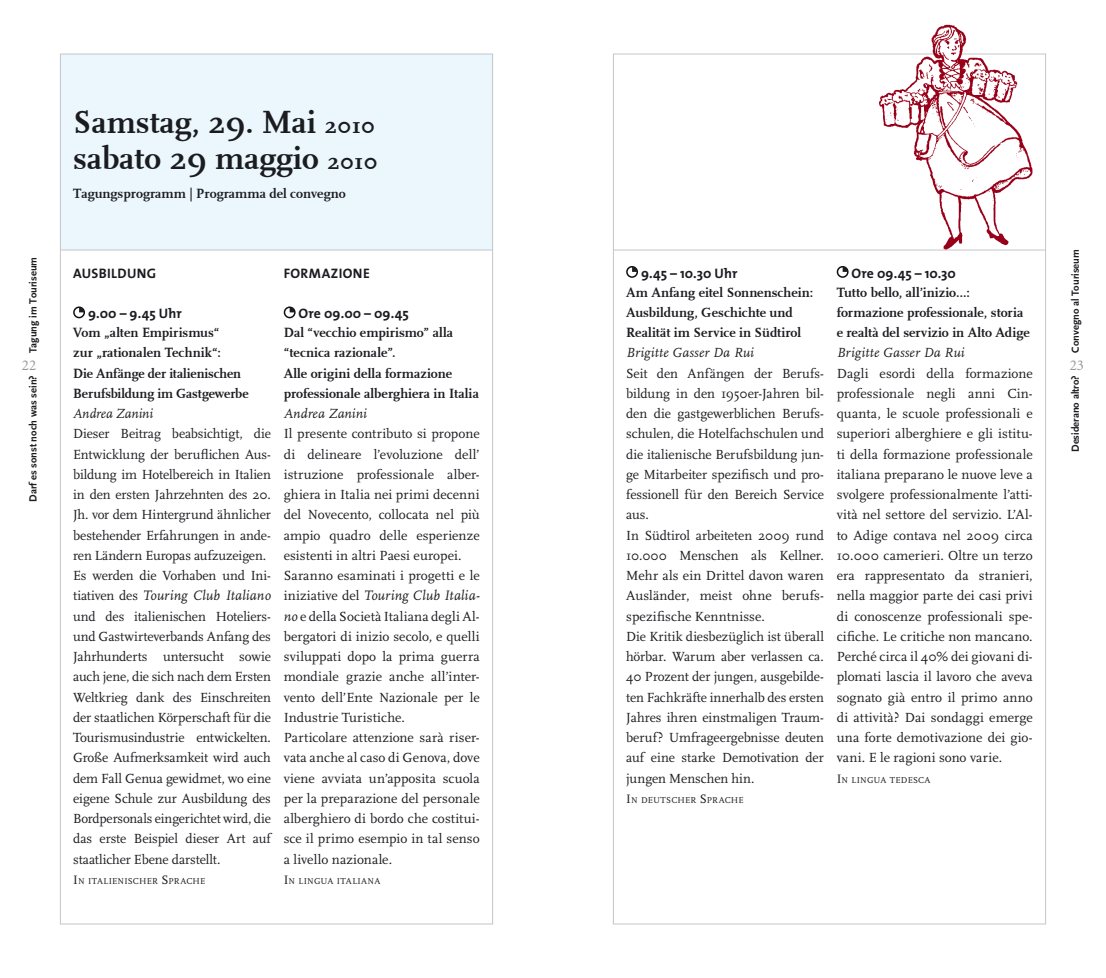
<style>
.page{position:relative;width:1106px;height:978px;background:#fff}
.page>*{position:absolute;margin:0;border:0;box-sizing:border-box;transform-origin:0 0}
.t1{font:700 33px/36px "FF Scala";color:#1b1c20}
.t2{font:15px "Minion MM 367 585 10";color:#98989c}
.t3{font:italic 14.25px "FF Scala";letter-spacing:.005em;color:#1b1c20}
.t4{font:13.8px/20.2px "FF Scala";color:#1b1c20}
.t5{font:700 13.8px/20.2px "FF Scala";color:#1b1c20}
.t6{font:700 13.8px "The Mix";letter-spacing:.005em;color:#1b1c20}
.t7{font:italic 13.8px "FF Scala";letter-spacing:.01em;color:#1b1c20}
.t8{font:13.8px "The Mix Bold Caps";letter-spacing:.025em;color:#1b1c20}
.t9{font:italic 13.8px "FF Scala";letter-spacing:-.01em;color:#1b1c20}
.t10{font:700 10.5px "Scala Sans";color:#1b1c20}
.t11{font:8.85px "FF Scala";letter-spacing:.02em;color:#1b1c20}
.s1{font-size:24px}
.s2{font-style:normal;font-size:13.8px}
.s3{font-size:12.75px}
.s4{font-style:italic;font-size:14.25px}
</style>
<div class="page">
<div style="left:60px;top:54px;width:432px;height:196px;background:#ecf7fd"></div>
<hr style="left:60px;top:250px;width:432px;height:1px;background:#c3c6c8">
<hr style="left:613px;top:250px;width:432px;height:1px;background:#c3c6c8">
<div style="left:73px;top:306px;width:12px;height:12px;border:2px solid #141012;border-radius:50%"></div>
<svg style="left:79px;top:307px;width:5px;height:5px"></svg>
<div style="left:284px;top:306px;width:11px;height:12px;border:2px solid #141012;border-radius:50%"></div>
<svg style="left:290px;top:307px;width:4px;height:5px"></svg>
<div style="left:626px;top:266px;width:12px;height:12px;border:2px solid #141012;border-radius:50%"></div>
<svg style="left:632px;top:267px;width:5px;height:5px"></svg>
<div style="left:836px;top:266px;width:12px;height:12px;border:2px solid #141012;border-radius:50%"></div>
<svg style="left:842px;top:267px;width:5px;height:5px"></svg>
<img style="left:870px;top:24px;width:173px;height:227px">
<p class="t10" style="left:27px;top:353px;width:98px;rotate:-90deg">Tagung im Touriseum</p>
<p class="t2" style="left:22px;top:357px;width:16px">22</p>
<p class="t10" style="left:27px;top:502px;width:128px;rotate:-90deg">Darf es sonst noch was sein?</p>
<h1 class="t1" style="left:73px;top:105px;width:306px">Samstag, 29. Mai <span class="s1">2010 </span>sabato 29 maggio <span class="s1">2010</span></h1>
<p class="t5" style="left:73px;top:183px;width:274px">Tagungsprogramm | Programma del convegno</p>
<p class="t8" style="left:73px;top:262px;width:84px">AUSBILDUNG</p>
<p class="t6" style="left:88px;top:302px;width:95px">9.00 – 9.45 Uhr</p>
<p class="t5" style="left:73px;top:323px;width:177px">Vom „alten Empirismus“<br>zur „rationalen Technik“:<br>Die Anfänge der italienischen<br>Berufsbildung im Gastgewerbe</p>
<p class="t9" style="left:73px;top:406px;width:82px">Andrea Zanini</p>
<p class="t4" style="left:73px;top:424px;width:199px">Dieser Beitrag beabsichtigt, die Entwicklung der beruflichen Aus&shy;bildung im Hotelbereich in Italien in den ersten Jahrzehnten des 20.<br>Jh. vor dem Hintergrund ähnlicher bestehender Erfahrungen in ande&shy;ren Ländern Europas aufzuzeigen.<br>Es werden die Vorhaben und Ini-</p>
<p class="t3" style="left:73px;top:588px;width:199px"><span class="s2">tiativen des</span> Touring Club Italiano</p>
<p class="t4" style="left:73px;top:606px;width:199px;text-align:justify">und des italienischen Hoteliers&shy;und Gastwirteverbands Anfang des Jahrhunderts untersucht sowie auch jene, die sich nach dem Ersten Weltkrieg dank des Einschreiten der staatlichen Körperschaft für die Tourismusindustrie entwickelten.<br>Große Aufmerksamkeit wird auch dem Fall Genua gewidmet, wo eine eigene Schule zur Ausbildung des Bordpersonals eingerichtet wird, die das erste Beispiel dieser Art auf staatlicher Ebene darstellt.</p>
<p class="t11" style="left:73px;top:876px;width:134px"><span class="s3">I</span>N ITALIENISCHER <span class="s3">S</span>PRACHE</p>
<p class="t8" style="left:284px;top:262px;width:88px">FORMAZIONE</p>
<p class="t6" style="left:298px;top:302px;width:112px">Ore 09.00 – 09.45</p>
<p class="t5" style="left:284px;top:323px;width:197px">Dal “vecchio empirismo” alla “tecnica razionale”.<br>Alle origini della formazione professionale alberghiera in Italia</p>
<p class="t7" style="left:284px;top:406px;width:85px">Andrea Zanini</p>
<p class="t4" style="left:284px;top:424px;width:197px">Il presente contributo si propone di delineare l’evoluzione dell’ istruzione professionale alber&shy;ghiera in Italia nei primi decenni del Novecento, collocata nel più ampio quadro delle esperienze esistenti in altri Paesi europei.<br>Saranno esaminati i progetti e le</p>
<p class="t3" style="left:284px;top:588px;width:197px"><span class="s2">iniziative del</span> Touring Club Italia-</p>
<p class="t4" style="left:284px;top:606px;width:197px"><span class="s4">no</span> e della Società Italiana degli Al&shy;bergatori di inizio secolo, e quelli sviluppati dopo la prima guerra mondiale grazie anche all’inter&shy;vento dell’Ente Nazionale per le<br>Industrie Turistiche.<br>Particolare attenzione sarà riser&shy;vata anche al caso di Genova, dove viene avviata un’apposita scuola per la preparazione del personale alberghiero di bordo che costitui&shy;sce il primo esempio in tal senso a livello nazionale.</p>
<p class="t11" style="left:284px;top:876px;width:98px"><span class="s3">I</span>N LINGUA ITALIANA</p>
<p class="t6" style="left:641px;top:262px;width:98px">9.45 – 10.30 Uhr</p>
<p class="t5" style="left:626px;top:282px;width:189px">Am Anfang eitel Sonnenschein:<br>Ausbildung, Geschichte und<br>Realität im Service in Südtirol</p>
<p class="t7" style="left:626px;top:346px;width:129px">Brigitte Gasser Da Rui</p>
<p class="t4" style="left:626px;top:363px;width:199px">Seit den Anfängen der Berufs&shy;bildung in den 1950er-Jahren bil&shy;den die gastgewerblichen Berufs&shy;schulen, die Hotelfachschulen und die italienische Berufsbildung jun&shy;ge Mitarbeiter spezifisch und pro&shy;fessionell für den Bereich Service aus.<br>In Südtirol arbeiteten 2009 rund<br>10.000 Menschen als Kellner.<br>Mehr als ein Drittel davon waren<br>Ausländer, meist ohne berufs&shy;spezifische Kenntnisse.<br>Die Kritik diesbezüglich ist überall hörbar. Warum aber verlassen ca.<br>40 Prozent der jungen, ausgebilde&shy;ten Fachkräfte innerhalb des ersten<br>Jahres ihren einstmaligen Traum&shy;beruf? Umfrageergebnisse deuten auf eine starke Demotivation der jungen Menschen hin.</p>
<p class="t11" style="left:626px;top:795px;width:119px"><span class="s3">I</span>N DEUTSCHER <span class="s3">S</span>PRACHE</p>
<p class="t6" style="left:851px;top:262px;width:106px">Ore 09.45 – 10.30</p>
<p class="t5" style="left:836px;top:282px;width:194px">Tutto bello, all’inizio…: formazione professionale, storia e realtà del servizio in Alto Adige</p>
<p class="t7" style="left:836px;top:346px;width:129px">Brigitte Gasser Da Rui</p>
<p class="t4" style="left:836px;top:363px;width:197px;text-align:justify">Dagli esordi della formazione professionale negli anni Cin&shy;quanta, le scuole professionali e superiori alberghiere e gli istitu&shy;ti della formazione professionale italiana preparano le nuove leve a svolgere professionalmente l’atti&shy;vità nel settore del servizio. L’Al&shy;to Adige contava nel 2009 circa 10.000 camerieri. Oltre un terzo era rappresentato da stranieri, nella maggior parte dei casi privi di conoscenze professionali spe&shy;cifiche. Le critiche non mancano.<br>Perché circa il 40% dei giovani di&shy;plomati lascia il lavoro che aveva sognato già entro il primo anno di attività? Dai sondaggi emerge una forte demotivazione dei gio&shy;vani. E le ragioni sono varie.</p>
<p class="t11" style="left:836px;top:775px;width:95px"><span class="s3">I</span>N LINGUA TEDESCA</p>
<p class="t10" style="left:1069px;top:353px;width:105px;rotate:-90deg">Convegno al Touriseum</p>
<p class="t2" style="left:1069px;top:357px;width:16px">23</p>
<p class="t10" style="left:1069px;top:452px;width:78px;rotate:-90deg">Desiderano altro?</p>
</div>
